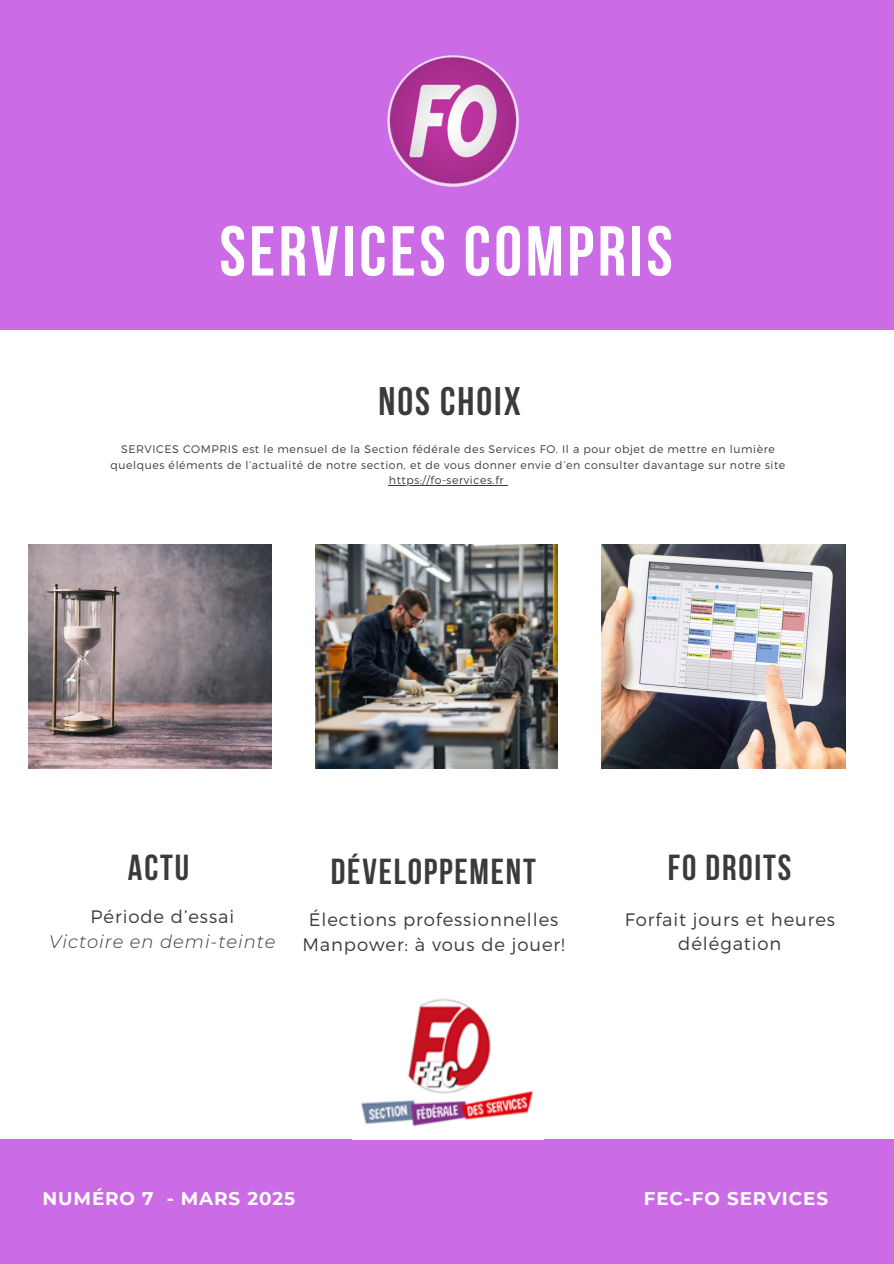
<style>
.page{position:relative;width:894px;height:1264px;background:#fff}
.page>*{position:absolute;margin:0;border:0;box-sizing:border-box;transform-origin:0 0}
.t1{font:700 70.35px "Bebas Neue";letter-spacing:.05em;color:#fff}
.t2{font:700 39.75px "Bebas Neue";letter-spacing:.05em;color:#3b3b3b}
.t3{font:700 36px "Bebas Neue";letter-spacing:.05em;color:#3b3b3b}
.t4{font:700 18.3px "Montserrat";letter-spacing:.05em;color:#fff}
.t5{font:300 18px/24.8px "Montserrat";letter-spacing:.05em;color:#3b3b3b;text-align:center}
.t6{font:italic 300 18px "Montserrat";letter-spacing:.05em;color:#3b3b3b}
.t7{font:300 10.95px/15.6px "Montserrat";letter-spacing:.05em;color:#3b3b3b;text-align:center}
</style>
<div class="page">
<div style="left:0;top:0;width:893px;height:1263px;background:#cb6ce6"></div>
<div style="left:0;top:330px;width:893px;height:808px;background:#fff"></div>
<img style="left:316px;top:545px;width:242px;height:224px">
<img style="left:601px;top:545px;width:243px;height:224px">
<img style="left:29px;top:545px;width:243px;height:224px">
<img style="left:387px;top:55px;width:132px;height:132px">
<img style="left:352px;top:998px;width:191px;height:141px">
<hr style="left:389px;top:485px;width:115px;height:1px;background:#3b3b3b">
<p class="t1" style="left:219px;top:223px;width:454px">SERVICES COMPRIS</p>
<p class="t2" style="left:378px;top:385px;width:144px">NOS CHOIX</p>
<h1 class="t7" style="left:110px;top:441px;width:676px">SERVICES COMPRIS est le mensuel de la Section fédérale des Services FO. Il a pour objet de mettre en lumière quelques éléments de l’actualité de notre section, et de vous donner envie d’en consulter davantage sur notre site</h1>
<p class="t7" style="left:389px;top:472px;width:116px">https://fo-services.fr</p>
<h5 class="t3" style="left:128px;top:853px;width:63px">ACTU</h5>
<h3 class="t5" style="left:91px;top:903px;width:145px">Période d’essai</h3>
<h6 class="t6" style="left:49px;top:930px;width:228px">Victoire en demi-teinte</h6>
<p class="t3" style="left:331px;top:856px;width:207px">DÉVELOPPEMENT</p>
<p class="t5" style="left:302px;top:906px;width:264px">Élections professionnelles<br>Manpower: à vous de jouer!</p>
<p class="t3" style="left:667px;top:853px;width:125px">FO DROITS</p>
<h5 class="t5" style="left:624px;top:905px;width:212px">Forfait jours et heures délégation</h5>
<h4 class="t4" style="left:42px;top:1187px;width:254px">NUMÉRO 7 - MARS 2025</h4>
<p class="t4" style="left:643px;top:1187px;width:186px">FEC-FO SERVICES</p>
</div>
